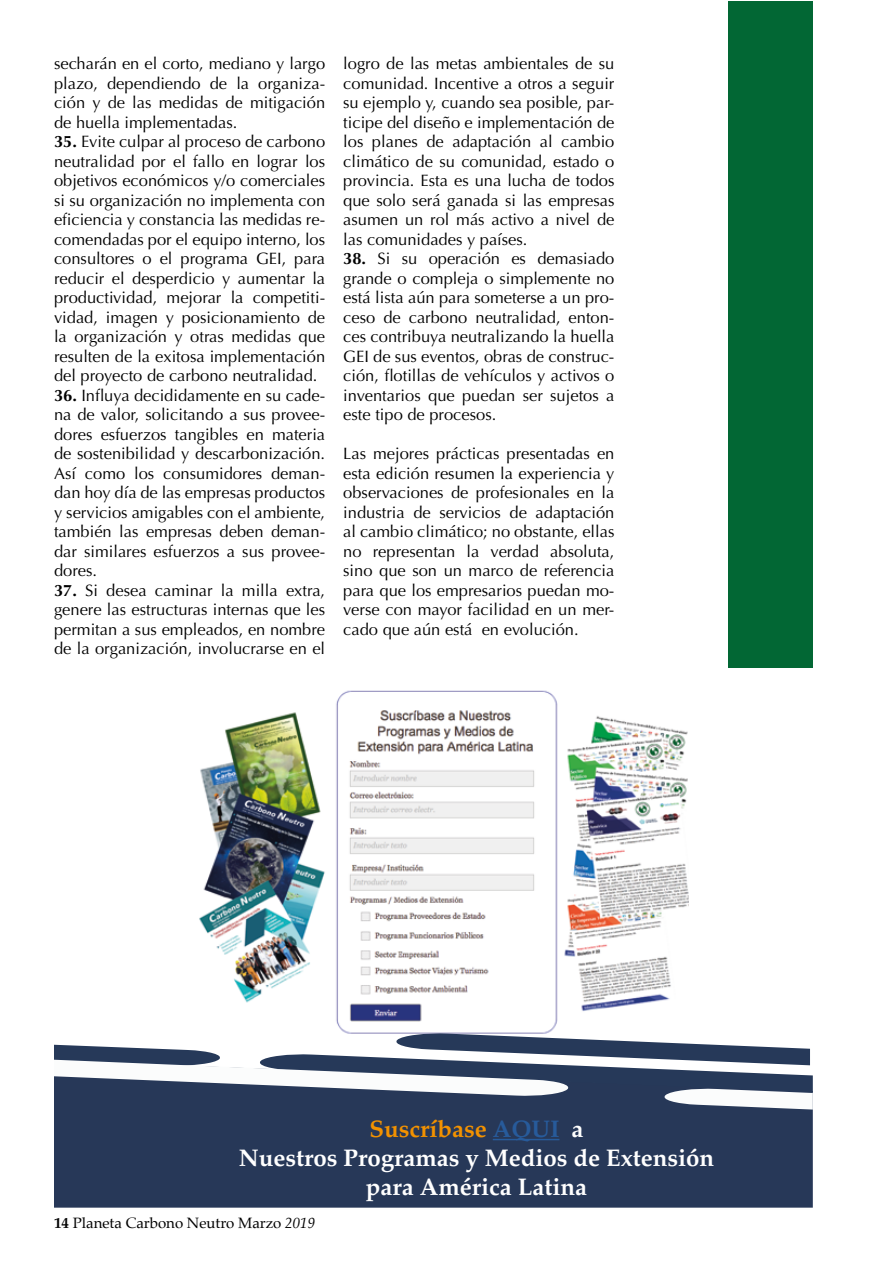
<style>
.page{position:relative;width:893px;height:1263px;background:#fff}
.page>*{position:absolute;margin:0;border:0;box-sizing:border-box;transform-origin:0 0}
.t1{font:700 24px/28.8px "Palatino";color:#fff;text-align:center}
.t2{font:16.5px/19.5px "Optima";color:#000;text-align:justify}
.t3{font:15px "Palatino";color:#000}
.s1{font-weight:700}
.s2{color:#f39200}
.s3{color:#275b9b}
.s4{font-style:italic}
</style>
<div class="page">
<div style="left:728px;top:1px;width:85px;height:667px;background:#026734"></div>
<img style="left:199px;top:690px;width:490px;height:343px">
<div style="left:54px;top:1109px;width:759px;height:99px;background:#273858"></div>
<svg style="left:54px;top:1033px;width:759px;height:76px"></svg>
<hr style="left:493px;top:1139px;width:66px;height:1px;background:#275b9b">
<p class="t2" style="left:54px;top:54px;width:273px">secharán en el corto, mediano y largo plazo, dependiendo de la organiza&shy;ción y de las medidas de mitigación de huella implementadas.</p>
<p class="t2" style="left:54px;top:132px;width:273px"><span class="s1">35.</span> Evite culpar al proceso de carbono neutralidad por el fallo en lograr los objetivos económicos y/o comerciales si su organización no implementa con eficiencia y constancia las medidas re&shy;comendadas por el equipo interno, los consultores o el programa GEI, para reducir el desperdicio y aumentar la productividad, mejorar la competiti&shy;vidad, imagen y posicionamiento de la organización y otras medidas que resulten de la exitosa implementación del proyecto de carbono neutralidad.</p>
<p class="t2" style="left:54px;top:386px;width:273px"><span class="s1">36.</span> Influya decididamente en su cade&shy;na de valor, solicitando a sus provee&shy;dores esfuerzos tangibles en materia de sostenibilidad y descarbonización.<br>Así como los consumidores deman&shy;dan hoy día de las empresas productos y servicios amigables con el ambiente, también las empresas deben deman&shy;dar similares esfuerzos a sus provee&shy;dores.</p>
<p class="t2" style="left:54px;top:581px;width:273px"><span class="s1">37.</span> Si desea caminar la milla extra, genere las estructuras internas que les permitan a sus empleados, en nombre de la organización, involucrarse en el</p>
<p class="t2" style="left:343px;top:54px;width:273px">logro de las metas ambientales de su comunidad. Incentive a otros a seguir su ejemplo y, cuando sea posible, par&shy;ticipe del diseño e implementación de los planes de adaptación al cambio climático de su comunidad, estado o provincia. Esta es una lucha de todos que solo será ganada si las empresas asumen un rol más activo a nivel de las comunidades y países.</p>
<p class="t2" style="left:343px;top:249px;width:273px"><span class="s1">38.</span> Si su operación es demasiado grande o compleja o simplemente no está lista aún para someterse a un pro&shy;ceso de carbono neutralidad, enton&shy;ces contribuya neutralizando la huella GEI de sus eventos, obras de construc&shy;ción, flotillas de vehículos y activos o inventarios que puedan ser sujetos a este tipo de procesos.</p>
<p class="t2" style="left:343px;top:444px;width:273px">Las mejores prácticas presentadas en esta edición resumen la experiencia y observaciones de profesionales en la industria de servicios de adaptación al cambio climático; no obstante, ellas no representan la verdad absoluta, sino que son un marco de referencia para que los empresarios puedan mo&shy;verse con mayor facilidad en un mer&shy;cado que aún está en evolución.</p>
<h1 class="t1" style="left:239px;top:1114px;width:477px"><span class="s2">Suscríbase</span> <span class="s3">AQUI</span> a<br>Nuestros Programas y Medios de Extensión para América Latina</h1>
<p class="t3" style="left:54px;top:1210px;width:263px"><span class="s1">14</span> Planeta Carbono Neutro Marzo <span class="s4">2019</span></p>
</div>
